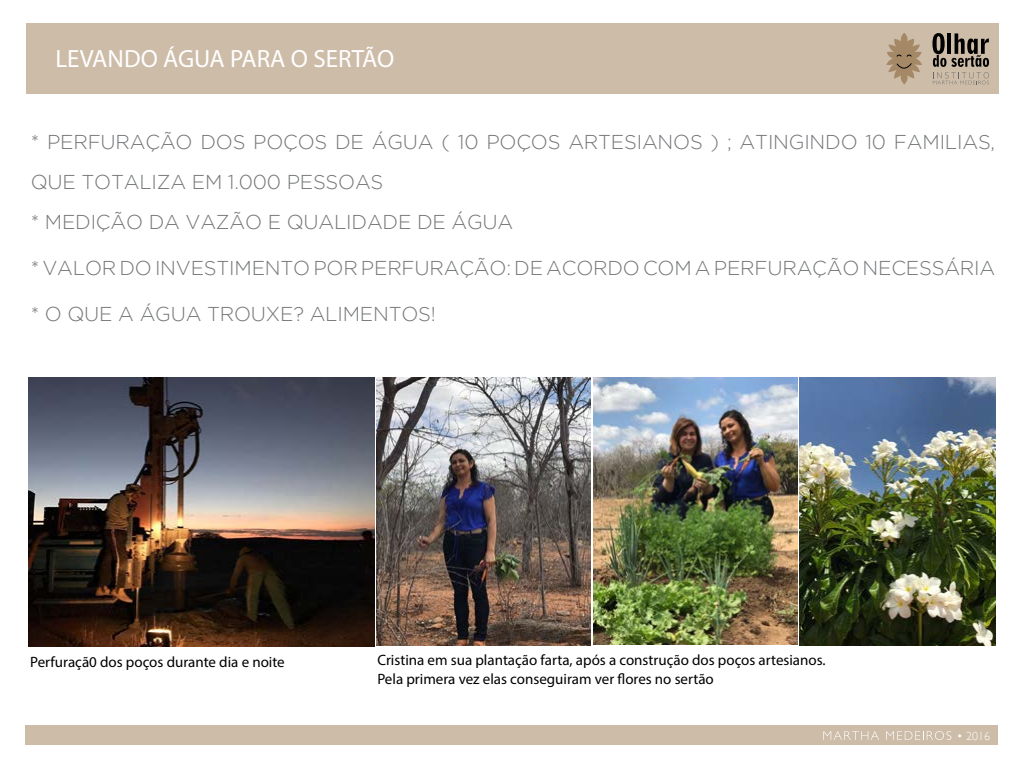
<style>
.page{position:relative;width:1024px;height:768px;background:#fff}
.page>*{position:absolute;margin:0;border:0;box-sizing:border-box;transform-origin:0 0}
.t1{font:25px "Myriad Pro";color:#fff}
.t2{font:300 20px/40px "Gotham";letter-spacing:-.01em;color:#737577}
.t3{font:15px/19px "Myriad Pro";color:#000}
.t4{font:300 12px "Gill Sans";color:#fff}
</style>
<div class="page">
<div style="left:26px;top:726px;width:972px;height:19px;background:#cdbca8"></div>
<svg style="left:823px;top:731px;width:56px;height:9px"></svg>
<svg style="left:886px;top:731px;width:65px;height:9px"></svg>
<div style="left:26px;top:23px;width:972px;height:71px;background:#cdbca8"></div>
<svg style="left:886px;top:33px;width:36px;height:51px"></svg>
<svg style="left:932px;top:33px;width:57px;height:51px"></svg>
<img style="left:29px;top:378px;width:345px;height:269px">
<img style="left:593px;top:378px;width:204px;height:266px">
<img style="left:377px;top:378px;width:214px;height:267px">
<img style="left:800px;top:377px;width:195px;height:269px">
<p class="t1" style="left:55px;top:43px;width:340px">LEVANDO ÁGUA PARA O SERTÃO</p>
<p class="t2" style="left:31px;top:122px;width:966px">* PERFURAÇÃO DOS POÇOS DE ÁGUA ( 10 POÇOS ARTESIANOS ) ; ATINGINDO 10 FAMILIAS,<br>QUE TOTALIZA EM 1.000 PESSOAS<br>* MEDIÇÃO DA VAZÃO E QUALIDADE DE ÁGUA</p>
<p class="t2" style="left:31px;top:248px;width:966px">* VALOR DO INVESTIMENTO POR PERFURAÇÃO: DE ACORDO COM A PERFURAÇÃO NECESSÁRIA</p>
<p class="t2" style="left:31px;top:294px;width:407px">* O QUE A ÁGUA TROUXE? ALIMENTOS!</p>
<p class="t3" style="left:30px;top:652px;width:256px">Perfuraçã0 dos poços durante dia e noite</p>
<p class="t3" style="left:377px;top:650px;width:450px">Cristina em sua plantação farta, após a construção dos poços artesianos.<br>Pela primera vez elas conseguiram ver flores no sertão</p>
<p class="t4" style="left:957px;top:726px;width:35px">• 2016</p>
</div>
